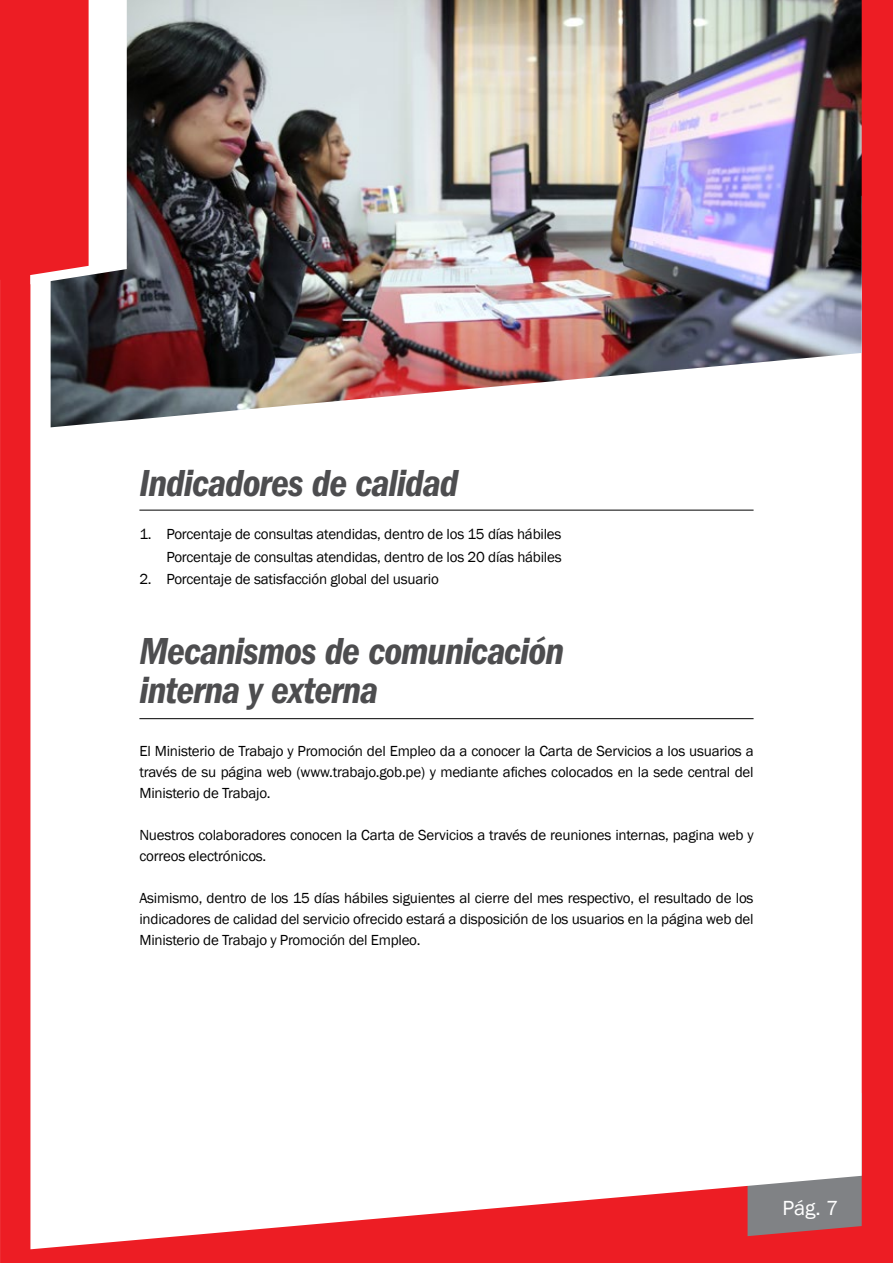
<style>
.page{position:relative;width:893px;height:1263px;background:#ed1d24}
.page>*{position:absolute;margin:0;border:0;box-sizing:border-box;transform-origin:0 0}
.t1{font:39px/39px "ITC Franklin Gothic Std Dm Cd It";letter-spacing:-.025em;color:#4d4d4f}
.t2{font:21px "Franklin Gothic";color:#fff}
.t3{font:15px/21px "Franklin Gothic";letter-spacing:-.015em;color:#000;text-align:justify}
</style>
<div class="page">
<div style="left:30px;top:284px;width:832px;height:965px;background:#fff"></div>
<hr style="left:139px;top:510px;width:615px;height:1px;background:#000">
<hr style="left:139px;top:718px;width:615px;height:1px;background:#000">
<img style="left:51px;top:0;width:811px;height:427px">
<svg style="left:0;top:0;width:127px;height:284px"></svg>
<h1 class="t1" style="left:139px;top:464px;width:320px">Indicadores de calidad</h1>
<p class="t3" style="left:139px;top:523px;width:424px;line-height:22.5px;text-align:right">1. Porcentaje de consultas atendidas, dentro de los 15 días hábiles<br>Porcentaje de consultas atendidas, dentro de los 20 días hábiles</p>
<p class="t3" style="left:139px;top:569px;width:301px">2. Porcentaje de satisfacción global del usuario</p>
<h1 class="t1" style="left:139px;top:631px;width:426px">Mecanismos de comunicación interna y externa</h1>
<p class="t3" style="left:139px;top:741px;width:616px">El Ministerio de Trabajo y Promoción del Empleo da a conocer la Carta de Servicios a los usuarios a través de su página web (www.trabajo.gob.pe) y mediante afiches colocados en la sede central del Ministerio de Trabajo.</p>
<p class="t3" style="left:139px;top:825px;width:616px">Nuestros colaboradores conocen la Carta de Servicios a través de reuniones internas, pagina web y correos electrónicos.</p>
<p class="t3" style="left:139px;top:888px;width:616px">Asimismo, dentro de los 15 días hábiles siguientes al cierre del mes respectivo, el resultado de los indicadores de calidad del servicio ofrecido estará a disposición de los usuarios en la página web del Ministerio de Trabajo y Promoción del Empleo.</p>
<h2 class="t2" style="left:782px;top:1195px;width:57px">Pág. 7</h2>
</div>
